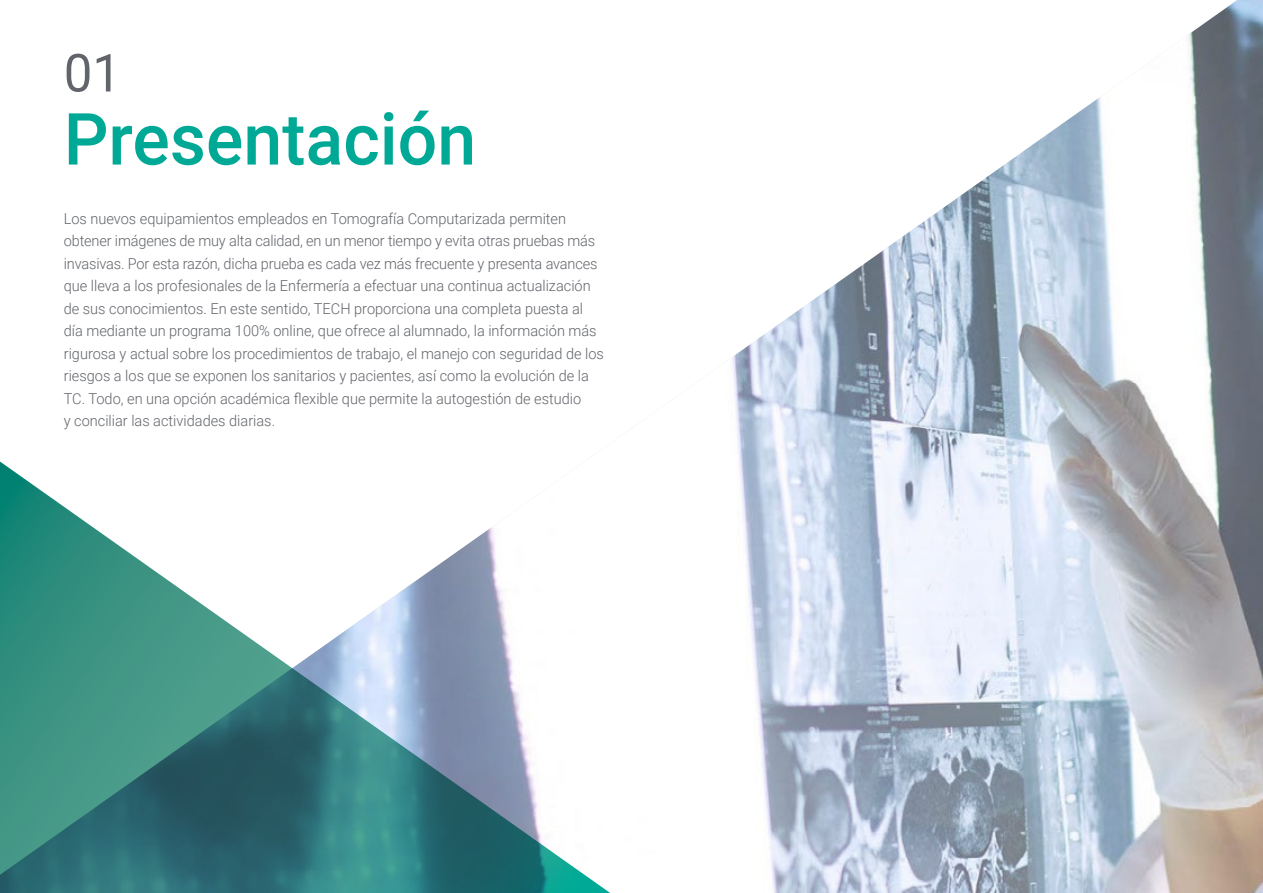
<style>
.page{position:relative;width:1263px;height:893px;background:#fff}
.page>*{position:absolute;margin:0;border:0;box-sizing:border-box;transform-origin:0 0}
.t1{font:500 72px "Roboto";color:#00a996}
.t2{font:52.5px "Roboto";color:#61646a}
.t3{font:300 15px/22.5px "Roboto";color:#61646a}
</style>
<div class="page">
<img style="left:732px;top:0;width:531px;height:893px">
<svg style="left:0;top:461px;width:610px;height:432px"></svg>
<h2 class="t2" style="left:64px;top:36px;width:59px">01</h2>
<h1 class="t1" style="left:64px;top:89px;width:414px">Presentación</h1>
<p class="t3" style="left:64px;top:207px;width:542px">Los nuevos equipamientos empleados en Tomografía Computarizada permiten obtener imágenes de muy alta calidad, en un menor tiempo y evita otras pruebas más invasivas. Por esta razón, dicha prueba es cada vez más frecuente y presenta avances que lleva a los profesionales de la Enfermería a efectuar una continua actualización de sus conocimientos. En este sentido, TECH proporciona una completa puesta al día mediante un programa 100% online, que ofrece al alumnado, la información más rigurosa y actual sobre los procedimientos de trabajo, el manejo con seguridad de los riesgos a los que se exponen los sanitarios y pacientes, así como la evolución de la TC. Todo, en una opción académica flexible que permite la autogestión de estudio<br>y conciliar las actividades diarias.</p>
</div>
